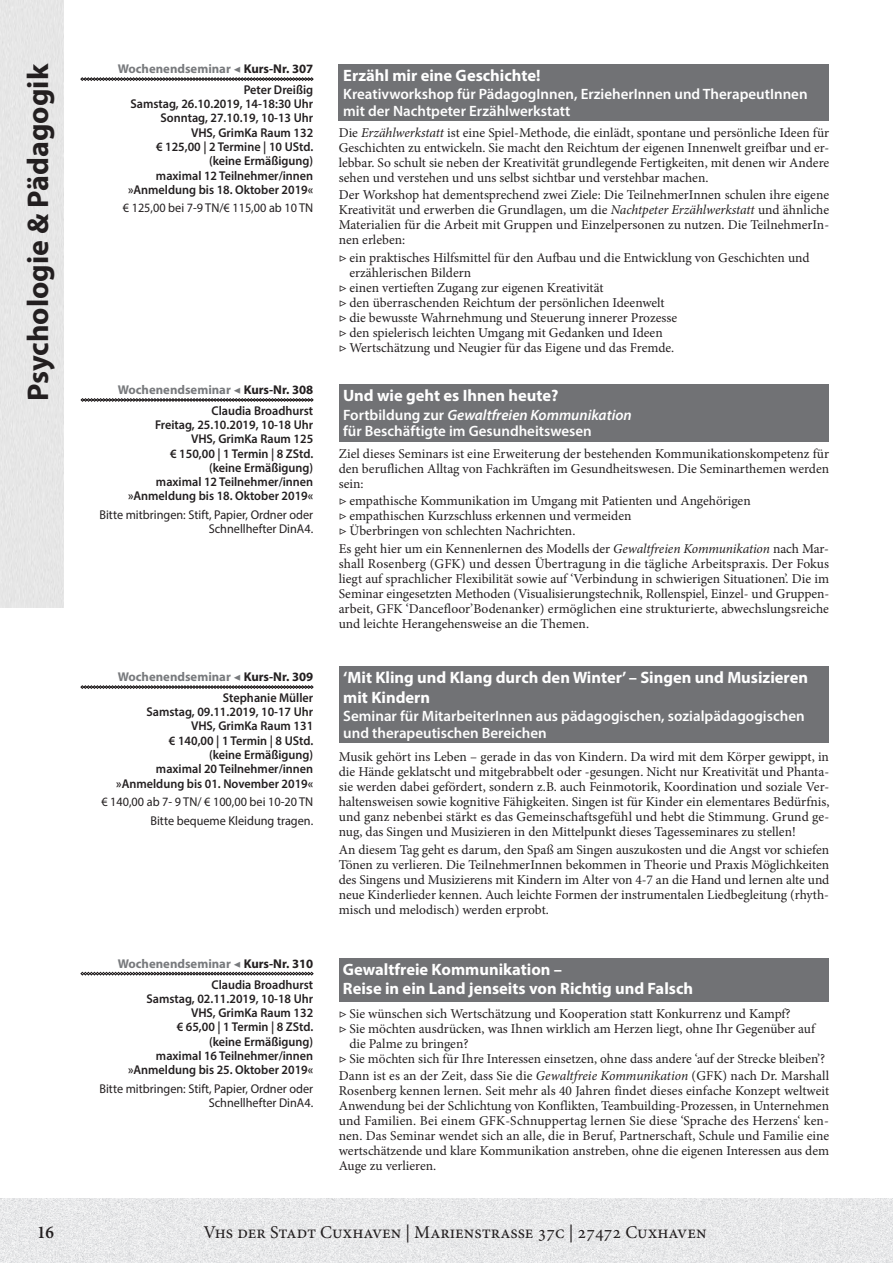
<style>
.page{position:relative;width:893px;height:1263px;background:#fff}
.page>*{position:absolute;margin:0;border:0;box-sizing:border-box;transform-origin:0 0}
.t1{font:700 30px "Myriad Pro";color:#231f20}
.t2{font:18px "Minion Pro";color:#231f20}
.t3{font:600 18px "Minion Pro";color:#231f20;scale:.96 1}
.t4{font:700 16.5px/19.5px "Myriad Pro";color:#fff}
.t5{font:600 15px/16.5px "Myriad Pro";color:#fff}
.t6{font:13.5px/15px "Minion Pro";color:#231f20;text-align:justify}
.t7{font:600 12.75px/14.2px "Myriad Pro";color:#231f20;text-align:right;scale:.96 1}
.t8{font:12.75px/14.2px "Myriad Pro";color:#231f20;text-align:right;scale:.96 1}
.t9{font:700 12.75px/20.7px "Myriad Pro";color:#787a7d;text-align:right}
.s1{font-family:"Minion Pro";font-weight:400}
.s2{color:#231f20}
.s3{font-weight:600;color:#231f20}
.s4{font-weight:700;color:#787a7d}
.s5{font-family:"Minion Pro";font-weight:400;color:#787a7d}
.s6{font-weight:700}
.s7{font-style:italic}
</style>
<div class="page">
<img style="left:0;top:1198px;width:892px;height:65px">
<div style="left:0;top:0;width:64px;height:607px;background:#e6e6e6"></div>
<svg style="left:81px;top:685px;width:232px;height:4px"></svg>
<svg style="left:81px;top:972px;width:232px;height:3px"></svg>
<div style="left:339px;top:667px;width:490px;height:76px;background:#717275"></div>
<div style="left:339px;top:385px;width:490px;height:57px;background:#717275"></div>
<div style="left:339px;top:958px;width:489px;height:44px;background:#717275"></div>
<svg style="left:80px;top:77px;width:233px;height:4px"></svg>
<div style="left:339px;top:64px;width:490px;height:57px;background:#717275"></div>
<svg style="left:81px;top:398px;width:232px;height:4px"></svg>
<h1 class="t1" style="left:18px;top:401px;width:339px;rotate:-90deg">Psychologie &amp; Pädagogik</h1>
<p class="t9" style="left:118px;top:58px;width:197px">Wochenendseminar <span class="s1">←</span> <span class="s2">Kurs-Nr. 307<br></span><span class="s3">Peter Dreißig</span></p>
<p class="t7" style="left:128px;top:96px;width:194px">Samstag, 26.10.2019, 14-18:30 Uhr<br>Sonntag, 27.10.19, 10-13 Uhr<br>VHS, GrimKa Raum 132<br>€ 125,00 | 2 Termine | 10 UStd. (keine Ermäßigung)<br>maximal 12 Teilnehmer/innen »Anmeldung bis 18. Oktober 2019«</p>
<p class="t8" style="left:123px;top:201px;width:200px">€ 125,00 bei 7-9 TN/€ 115,00 ab 10 TN</p>
<p class="t7" style="left:118px;top:379px;width:205px;line-height:20.7px"><span class="s4">Wochenendseminar</span> <span class="s5">←</span> <span class="s6">Kurs-Nr. 308<br></span>Claudia Broadhurst</p>
<p class="t7" style="left:128px;top:417px;width:194px">Freitag, 25.10.2019, 10-18 Uhr<br>VHS, GrimKa Raum 125<br>€ 150,00 | 1 Termin | 8 ZStd.<br>(keine Ermäßigung)<br>maximal 12 Teilnehmer/innen »Anmeldung bis 18. Oktober 2019«</p>
<p class="t8" style="left:99px;top:507px;width:224px">Bitte mitbringen: Stift, Papier, Ordner oder<br>Schnellhefter DinA4.</p>
<p class="t9" style="left:118px;top:666px;width:197px">Wochenendseminar <span class="s1">←</span> <span class="s2">Kurs-Nr. 309<br></span><span class="s3">Stephanie Müller</span></p>
<p class="t7" style="left:116px;top:704px;width:207px">Samstag, 09.11.2019, 10-17 Uhr<br>VHS, GrimKa Raum 131<br>€ 140,00 | 1 Termin | 8 UStd.<br>(keine Ermäßigung)<br>maximal 20 Teilnehmer/innen »Anmeldung bis 01. November 2019«</p>
<p class="t8" style="left:101px;top:792px;width:222px;line-height:18.5px">€ 140,00 ab 7- 9 TN/ € 100,00 bei 10-20 TN<br>Bitte bequeme Kleidung tragen.</p>
<p class="t7" style="left:118px;top:953px;width:205px;line-height:20.7px"><span class="s4">Wochenendseminar</span> <span class="s5">←</span> <span class="s6">Kurs-Nr. 310<br></span>Claudia Broadhurst</p>
<p class="t7" style="left:128px;top:991px;width:194px">Samstag, 02.11.2019, 10-18 Uhr<br>VHS, GrimKa Raum 132<br>€ 65,00 | 1 Termin | 8 ZStd.<br>(keine Ermäßigung)<br>maximal 16 Teilnehmer/innen »Anmeldung bis 25. Oktober 2019«</p>
<p class="t8" style="left:99px;top:1081px;width:224px">Bitte mitbringen: Stift, Papier, Ordner oder<br>Schnellhefter DinA4.</p>
<p class="t4" style="left:343px;top:65px;width:199px">Erzähl mir eine Geschichte!</p>
<p class="t5" style="left:343px;top:86px;width:466px">Kreativworkshop für PädagogInnen, ErzieherInnen und TherapeutInnen mit der Nachtpeter Erzählwerkstatt</p>
<p class="t6" style="left:339px;top:126px;width:492px">Die <span class="s7">Erzählwerkstatt</span> ist eine Spiel-Methode, die einlädt, spontane und persönliche Ideen für Geschichten zu entwickeln. Sie macht den Reichtum der eigenen Innenwelt greifbar und er&shy;lebbar. So schult sie neben der Kreativität grundlegende Fertigkeiten, mit denen wir Andere sehen und verstehen und uns selbst sichtbar und verstehbar machen.</p>
<p class="t6" style="left:339px;top:188px;width:492px">Der Workshop hat dementsprechend zwei Ziele: Die TeilnehmerInnen schulen ihre eigene Kreativität und erwerben die Grundlagen, um die <span class="s7">Nachtpeter Erzählwerkstatt</span> und ähnliche Materialien für die Arbeit mit Gruppen und Einzelpersonen zu nutzen. Die TeilnehmerIn&shy;nen erleben:</p>
<p class="t6" style="left:339px;top:250px;width:472px">▷ ein praktisches Hilfsmittel für den Aufbau und die Entwicklung von Geschichten und</p>
<p class="t6" style="left:349px;top:265px;width:123px">erzählerischen Bildern</p>
<p class="t6" style="left:339px;top:280px;width:266px">▷ einen vertieften Zugang zur eigenen Kreativität</p>
<p class="t6" style="left:339px;top:295px;width:327px">▷ den überraschenden Reichtum der persönlichen Ideenwelt</p>
<p class="t6" style="left:339px;top:310px;width:340px">▷ die bewusste Wahrnehmung und Steuerung innerer Prozesse</p>
<p class="t6" style="left:339px;top:325px;width:325px">▷ den spielerisch leichten Umgang mit Gedanken und Ideen</p>
<p class="t6" style="left:339px;top:340px;width:337px">▷ Wertschätzung und Neugier für das Eigene und das Fremde.</p>
<p class="t4" style="left:343px;top:385px;width:217px">Und wie geht es Ihnen heute?</p>
<p class="t5" style="left:343px;top:406px;width:290px">Fortbildung zur <span class="s7">Gewaltfreien Kommunikation </span>für Beschäftigte im Gesundheitswesen</p>
<p class="t6" style="left:339px;top:446px;width:492px">Ziel dieses Seminars ist eine Erweiterung der bestehenden Kommunikationskompetenz für den beruflichen Alltag von Fachkräften im Gesundheitswesen. Die Seminarthemen werden sein:</p>
<p class="t6" style="left:339px;top:494px;width:413px;text-align:left">▷ empathische Kommunikation im Umgang mit Patienten und Angehörigen ▷ empathischen Kurzschluss erkennen und vermeiden<br>▷ Überbringen von schlechten Nachrichten.</p>
<p class="t6" style="left:339px;top:541px;width:492px">Es geht hier um ein Kennenlernen des Modells der <span class="s7">Gewaltfreien Kommunikation</span> nach Mar&shy;shall Rosenberg (GFK) und dessen Übertragung in die tägliche Arbeitspraxis. Der Fokus liegt auf sprachlicher Flexibilität sowie auf ‘Verbindung in schwierigen Situationen’. Die im Seminar eingesetzten Methoden (Visualisierungstechnik, Rollenspiel, Einzel- und Gruppen&shy;arbeit, GFK ‘Dancefloor’Bodenanker) ermöglichen eine strukturierte, abwechslungsreiche und leichte Herangehensweise an die Themen.</p>
<p class="t4" style="left:343px;top:667px;width:466px">‘Mit Kling und Klang durch den Winter’ – Singen und Musizieren mit Kindern</p>
<p class="t5" style="left:343px;top:708px;width:463px">Seminar für MitarbeiterInnen aus pädagogischen, sozialpädagogischen und therapeutischen Bereichen</p>
<p class="t6" style="left:339px;top:750px;width:492px">Musik gehört ins Leben – gerade in das von Kindern. Da wird mit dem Körper gewippt, in die Hände geklatscht und mitgebrabbelt oder -gesungen. Nicht nur Kreativität und Phanta&shy;sie werden dabei gefördert, sondern z.B. auch Feinmotorik, Koordination und soziale Ver&shy;haltensweisen sowie kognitive Fähigkeiten. Singen ist für Kinder ein elementares Bedürfnis, und ganz nebenbei stärkt es das Gemeinschaftsgefühl und hebt die Stimmung. Grund ge&shy;nug, das Singen und Musizieren in den Mittelpunkt dieses Tagesseminares zu stellen!</p>
<p class="t6" style="left:339px;top:842px;width:492px">An diesem Tag geht es darum, den Spaß am Singen auszukosten und die Angst vor schiefen Tönen zu verlieren. Die TeilnehmerInnen bekommen in Theorie und Praxis Möglichkeiten des Singens und Musizierens mit Kindern im Alter von 4-7 an die Hand und lernen alte und neue Kinderlieder kennen. Auch leichte Formen der instrumentalen Liedbegleitung (rhyth&shy;misch und melodisch) werden erprobt.</p>
<p class="t4" style="left:343px;top:959px;width:352px">Gewaltfreie Kommunikation –<br>Reise in ein Land jenseits von Richtig und Falsch</p>
<p class="t6" style="left:339px;top:1006px;width:453px">▷ Sie wünschen sich Wertschätzung und Kooperation statt Konkurrenz und Kampf?</p>
<p class="t6" style="left:339px;top:1021px;width:478px">▷ Sie möchten ausdrücken, was Ihnen wirklich am Herzen liegt, ohne Ihr Gegenüber auf</p>
<p class="t6" style="left:349px;top:1036px;width:121px">die Palme zu bringen?</p>
<p class="t6" style="left:339px;top:1051px;width:488px">▷ Sie möchten sich für Ihre Interessen einsetzen, ohne dass andere ‘auf der Strecke bleiben’?</p>
<p class="t6" style="left:339px;top:1068px;width:492px">Dann ist es an der Zeit, dass Sie die <span class="s7">Gewaltfreie Kommunikation</span> (GFK) nach Dr. Marshall Rosenberg kennen lernen. Seit mehr als 40 Jahren findet dieses einfache Konzept weltweit Anwendung bei der Schlichtung von Konflikten, Teambuilding-Prozessen, in Unternehmen und Familien. Bei einem GFK-Schnuppertag lernen Sie diese ‘Sprache des Herzens‘ ken&shy;nen. Das Seminar wendet sich an alle, die in Beruf, Partnerschaft, Schule und Familie eine wertschätzende und klare Kommunikation anstreben, ohne die eigenen Interessen aus dem Auge zu verlieren.</p>
<h2 class="t3" style="left:37px;top:1219px;width:19px">16</h2>
<h2 class="t2" style="left:204px;top:1220px;width:504px">Vhs der Stadt Cuxhaven | Marienstrasse 37c | 27472 Cuxhaven</h2>
</div>
